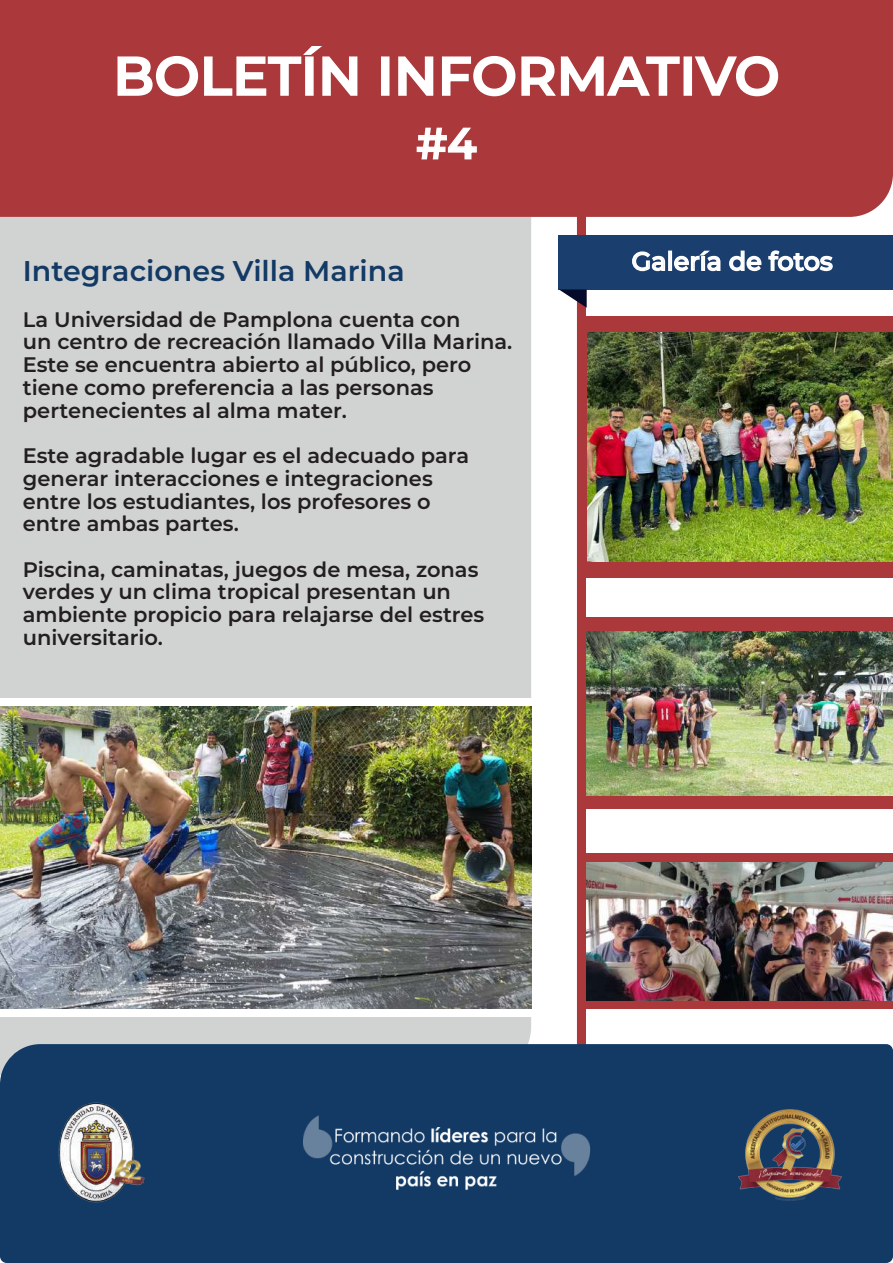
<style>
.page{position:relative;width:893px;height:1263px;background:#fff}
.page>*{position:absolute;margin:0;border:0;box-sizing:border-box;transform-origin:0 0}
.t1{font:600 54px "Montserrat";color:#fff}
.t2{font:600 43.2px "Montserrat";color:#fff}
.t3{font:600 28.5px "Montserrat";color:#133a65}
.t4{font:500 25.5px "Montserrat";color:#fff}
.t5{font:600 21px/22.8px "Montserrat";color:#231f20}
</style>
<div class="page">
<div style="left:0;top:217px;width:531px;height:827px;background:#d1d2d2"></div>
<div style="left:0;top:1044px;width:893px;height:219px;background:#133a65"></div>
<div style="left:0;top:0;width:893px;height:217px;background:#ab383b"></div>
<svg style="left:117px;top:45px;width:241px;height:52px;background:#b75658"></svg>
<div style="left:381px;top:56px;width:8px;height:40px;border:2px solid #fff"></div>
<svg style="left:397px;top:56px;width:37px;height:41px;background:#bd6365"></svg>
<svg style="left:441px;top:55px;width:239px;height:42px;background:#b95b5d"></svg>
<div style="left:683px;top:56px;width:9px;height:40px;border:2px solid #fff"></div>
<svg style="left:694px;top:55px;width:85px;height:42px;background:#b8575a"></svg>
<svg style="left:416px;top:127px;width:62px;height:33px;background:#bf696b"></svg>
<img style="left:734px;top:1104px;width:109px;height:99px">
<img style="left:54px;top:1097px;width:95px;height:113px">
<img style="left:290px;top:1075px;width:313px;height:157px">
<div style="left:559px;top:235px;width:334px;height:54px;background:#1a3f6f"></div>
<svg style="left:559px;top:289px;width:28px;height:19px"></svg>
<svg style="left:632px;top:251px;width:34px;height:21px"></svg>
<div style="left:668px;top:251px;width:4px;height:20px;border:2px solid #fff"></div>
<svg style="left:674px;top:250px;width:47px;height:22px"></svg>
<svg style="left:729px;top:250px;width:104px;height:22px"></svg>
<div style="left:586px;top:853px;width:307px;height:156px;background:#ab383b"></div>
<img style="left:587px;top:862px;width:306px;height:138px">
<div style="left:0;top:698px;width:531px;height:319px;background:#fff"></div>
<img style="left:0;top:707px;width:531px;height:301px">
<div style="left:586px;top:617px;width:307px;height:192px;background:#ab383b"></div>
<img style="left:586px;top:631px;width:307px;height:164px">
<div style="left:586px;top:316px;width:307px;height:261px;background:#ab383b"></div>
<img style="left:587px;top:332px;width:305px;height:229px">
<h1 class="t1" style="left:113px;top:38px;width:668px">BOLETÍN INFORMATIVO</h1>
<h2 class="t2" style="left:416px;top:113px;width:62px">#4</h2>
<h3 class="t3" style="left:23px;top:251px;width:383px">Integraciones Villa Marina</h3>
<p class="t5" style="left:23px;top:307px;width:491px">La Universidad de Pamplona cuenta con<br>un centro de recreación llamado Villa Marina.<br>Este se encuentra abierto al público, pero tiene como preferencia a las personas pertenecientes al alma mater.</p>
<p class="t5" style="left:23px;top:443px;width:448px">Este agradable lugar es el adecuado para generar interacciones e integraciones entre los estudiantes, los profesores o entre ambas partes.</p>
<p class="t5" style="left:23px;top:557px;width:463px">Piscina, caminatas, juegos de mesa, zonas verdes y un clima tropical presentan un ambiente propicio para relajarse del estres universitario.</p>
<p class="t4" style="left:632px;top:243px;width:203px">Galería de fotos</p>
</div>
